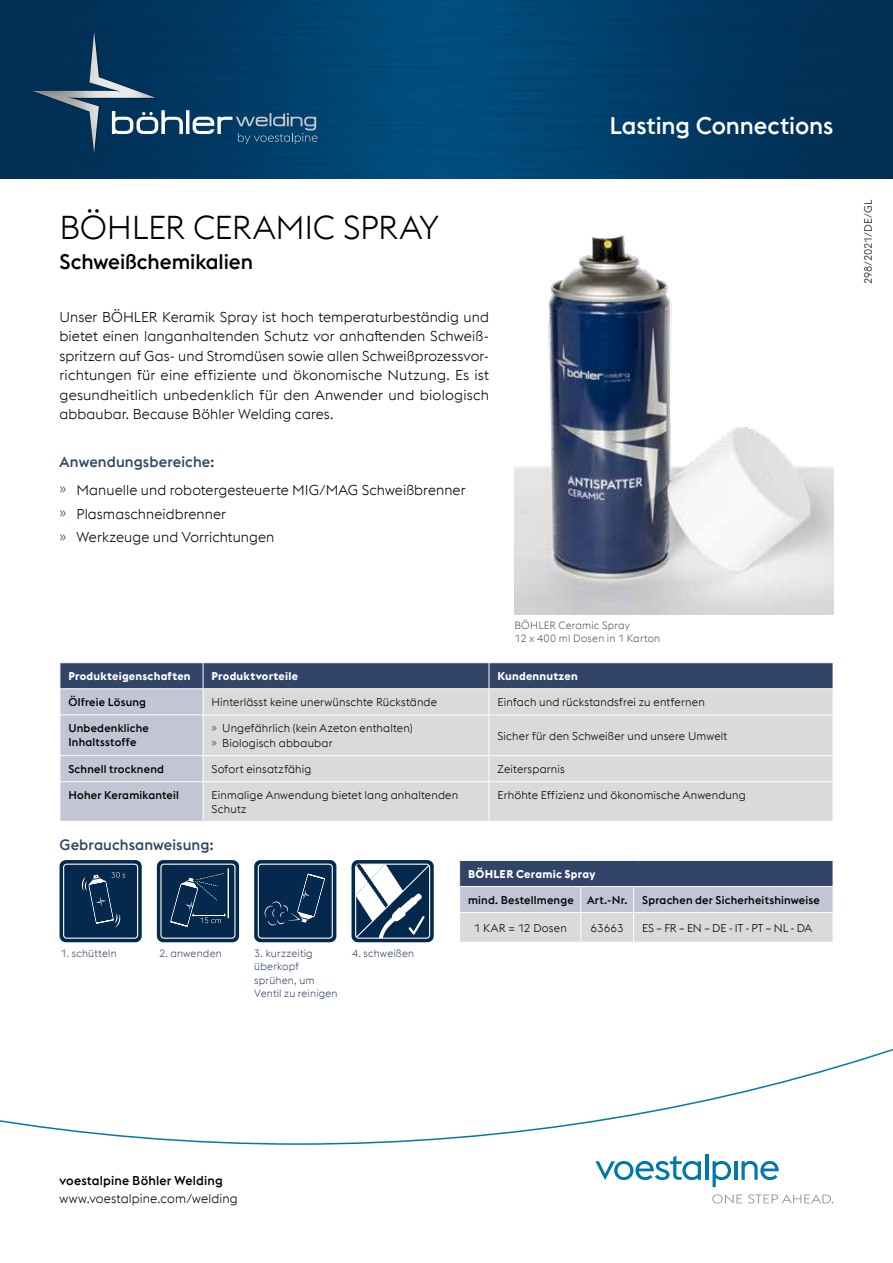
<style>
.page{position:relative;width:893px;height:1263px;background:#fff}
.page>*{position:absolute;margin:0;border:0;box-sizing:border-box;transform-origin:0 0}
.t1{font:300 33px "voestalpine";letter-spacing:-.01em;color:#000}
.t2{font:500 24px "voestalpine";letter-spacing:-.005em;color:#fff}
.t3{font:500 21px "voestalpine";letter-spacing:-.005em;color:#000}
.t4{font:500 15px "voestalpine";letter-spacing:.005em;color:#324568}
.t5{font:300 14.25px/19.5px "voestalpine";letter-spacing:.005em;color:#000;text-align:justify}
.t6{font:300 12.75px "voestalpine";letter-spacing:.01em;color:#000}
.t7{font:500 12.75px "voestalpine";letter-spacing:.01em;color:#000}
.t8{font:300 11.25px/14.7px "voestalpine";letter-spacing:.015em;color:#000}
.t9{font:500 11.25px/13.5px "voestalpine";letter-spacing:.015em;color:#000}
.t10{font:700 11.25px "voestalpine";letter-spacing:.02em;color:#fff}
.t11{font:300 11.25px "voestalpine";letter-spacing:-.02em;color:#000}
.t12{font:300 10.5px/13.5px "voestalpine";letter-spacing:.02em;color:#324568}
.t13{font:300 10.5px/13.5px "voestalpine";letter-spacing:.015em;color:#565656}
.t14{font:300 10.5px "voestalpine";color:#000}
.s1{color:#324568}
</style>
<div class="page">
<img style="left:0;top:0;width:893px;height:179px">
<div style="left:30px;top:28px;width:129px;height:129px;background:#013158"></div>
<img style="left:33px;top:31px;width:123px;height:122px">
<svg style="left:112px;top:110px;width:206px;height:34px;background:#336080"></svg>
<svg style="left:0;top:1048px;width:893px;height:97px"></svg>
<svg style="left:595px;top:1156px;width:106px;height:24px"></svg>
<hr style="left:705px;top:1154px;width:3px;height:26px;background:#0078aa">
<svg style="left:713px;top:1161px;width:18px;height:26px"></svg>
<hr style="left:734px;top:1161px;width:3px;height:19px;background:#0078aa">
<svg style="left:741px;top:1161px;width:38px;height:19px"></svg>
<svg style="left:712px;top:1194px;width:30px;height:9px"></svg>
<svg style="left:748px;top:1194px;width:85px;height:9px"></svg>
<img style="left:514px;top:234px;width:319px;height:380px">
<svg style="left:459px;top:861px;width:374px;height:81px;background:#9fa5b5"></svg>
<hr style="left:459px;top:912px;width:122px;height:1px;background:#fff">
<hr style="left:581px;top:912px;width:53px;height:1px;background:#fff">
<hr style="left:634px;top:912px;width:199px;height:1px;background:#fff">
<svg style="left:60px;top:860px;width:82px;height:82px"></svg>
<svg style="left:63px;top:864px;width:75px;height:75px;background:#1a3c5c"></svg>
<svg style="left:157px;top:860px;width:82px;height:82px"></svg>
<svg style="left:160px;top:864px;width:75px;height:75px;background:#1e3f5e"></svg>
<svg style="left:352px;top:860px;width:82px;height:82px"></svg>
<div style="left:254px;top:860px;width:82px;height:82px;background:linear-gradient(to right,#04294c,#04294c);border-radius:6px"></div>
<svg style="left:355px;top:864px;width:75px;height:75px"></svg>
<svg style="left:258px;top:864px;width:75px;height:75px;background:#1a3c5c"></svg>
<svg style="left:60px;top:663px;width:773px;height:158px;background:#bcc0c8"></svg>
<hr style="left:203px;top:714px;width:286px;height:1px;background:#fff">
<h1 class="t1" style="left:60px;top:209px;width:381px">BÖHLER CERAMIC SPRAY</h1>
<h3 class="t3" style="left:60px;top:249px;width:195px">Schweißchemikalien</h3>
<p class="t5" style="left:60px;top:307px;width:431px">Unser BÖHLER Keramik Spray ist hoch temperaturbeständig und bietet einen langanhaltenden Schutz vor anhaftenden Schweiß&shy;spritzern auf Gas- und Stromdüsen sowie allen Schweißprozessvor&shy;richtungen für eine effiziente und ökonomische Nutzung. Es ist gesundheitlich unbedenklich für den Anwender und biologisch abbaubar. Because Böhler Welding cares.</p>
<p class="t4" style="left:60px;top:453px;width:157px">Anwendungsbereiche:</p>
<p class="t5" style="left:60px;top:478px;width:408px;line-height:23.7px;text-align:left"><span class="s1">»</span> Manuelle und robotergesteuerte MIG/MAG Schweißbrenner <span class="s1">»</span> Plasmaschneidbrenner<br><span class="s1">»</span> Werkzeuge und Vorrichtungen</p>
<h2 class="t2" style="left:609px;top:111px;width:226px">Lasting Connections</h2>
<p class="t13" style="left:514px;top:618px;width:147px">BÖHLER Ceramic Spray<br>12 x 400 ml Dosen in 1 Karton</p>
<p class="t10" style="left:68px;top:669px;width:124px">Produkteigenschaften</p>
<p class="t10" style="left:212px;top:669px;width:88px">Produktvorteile</p>
<p class="t10" style="left:497px;top:669px;width:82px">Kundennutzen</p>
<p class="t9" style="left:68px;top:695px;width:79px">Ölfreie Lösung</p>
<p class="t8" style="left:212px;top:695px;width:227px">Hinterlässt keine unerwünschte Rückstände</p>
<p class="t8" style="left:497px;top:695px;width:209px">Einfach und rückstandsfrei zu entfernen</p>
<p class="t9" style="left:68px;top:722px;width:82px">Unbedenkliche<br>Inhaltsstoffe</p>
<p class="t8" style="left:212px;top:721px;width:203px"><span class="s1">»</span> Ungefährlich (kein Azeton enthalten) <span class="s1">»</span> Biologisch abbaubar</p>
<p class="t8" style="left:497px;top:728px;width:231px">Sicher für den Schweißer und unsere Umwelt</p>
<p class="t9" style="left:68px;top:762px;width:97px">Schnell trocknend</p>
<p class="t8" style="left:212px;top:762px;width:101px">Sofort einsatzfähig</p>
<p class="t8" style="left:497px;top:762px;width:69px">Zeitersparnis</p>
<p class="t9" style="left:68px;top:788px;width:112px">Hoher Keramikanteil</p>
<p class="t8" style="left:212px;top:789px;width:248px;line-height:13.5px">Einmalige Anwendung bietet lang anhaltenden<br>Schutz</p>
<p class="t8" style="left:497px;top:788px;width:250px">Erhöhte Effizienz und ökonomische Anwendung</p>
<p class="t4" style="left:60px;top:836px;width:156px">Gebrauchsanweisung:</p>
<p class="t12" style="left:61px;top:946px;width:58px">1. schütteln</p>
<p class="t12" style="left:159px;top:946px;width:64px">2. anwenden</p>
<p class="t12" style="left:254px;top:946px;width:85px">3. kurzzeitig überkopf sprühen, um<br>Ventil zu reinigen</p>
<p class="t12" style="left:352px;top:946px;width:64px">4. schweißen</p>
<p class="t10" style="left:468px;top:867px;width:129px">BÖHLER Ceramic Spray</p>
<p class="t9" style="left:468px;top:893px;width:161px">mind. Bestellmenge Art.-Nr.</p>
<p class="t9" style="left:642px;top:893px;width:179px">Sprachen der Sicherheitshinweise</p>
<p class="t8" style="left:474px;top:921px;width:95px">1 KAR = 12 Dosen</p>
<p class="t8" style="left:591px;top:921px;width:35px">63663</p>
<p class="t11" style="left:642px;top:921px;width:172px">ES – FR – EN – DE - IT - PT – NL - DA</p>
<p class="t14" style="left:862px;top:284px;width:86px;rotate:-90deg">298/2021/DE/GL</p>
<p class="t7" style="left:60px;top:1173px;width:165px">voestalpine Böhler Welding</p>
<p class="t6" style="left:60px;top:1191px;width:180px">www.voestalpine.com/welding</p>
</div>
